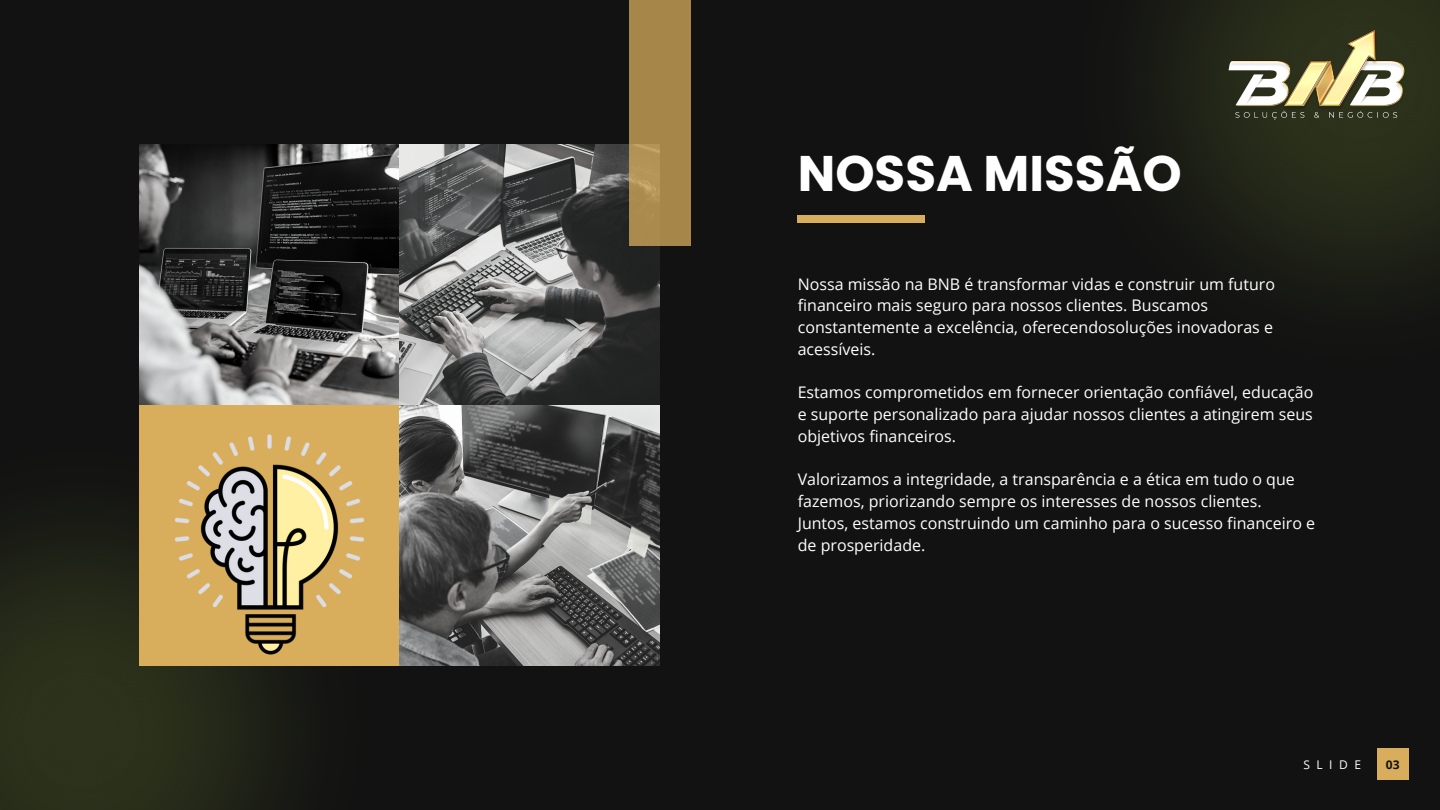
<style>
.page{position:relative;width:1440px;height:810px;background:#121212}
.page>*{position:absolute;margin:0;border:0;box-sizing:border-box;transform-origin:0 0}
.t1{font:700 50px "Poppins";color:#fff}
.t2{font:16px/21.8px "Open Sans";color:#fff}
.t3{font:12px "Open Sans";letter-spacing:.545em;color:#fff}
.t4{font:700 12px "Open Sans";color:#121212}
</style>
<div class="page">
<img style="left:0;top:531px;width:405px;height:279px">
<img style="left:1161px;top:0;width:279px;height:280px">
<div style="left:1377px;top:748px;width:32px;height:32px;background:#d8ae5c"></div>
<img style="left:139px;top:145px;width:521px;height:260px">
<div style="left:139px;top:405px;width:261px;height:260px;background:#d8ae5c"></div>
<img style="left:400px;top:405px;width:260px;height:260px">
<div style="left:629px;top:0;width:62px;height:246px;background:linear-gradient(to right,#ab8c4e,#a58548)"></div>
<div style="left:798px;top:215px;width:127px;height:8px;background:#d8ae5c"></div>
<img style="left:1185px;top:0;width:255px;height:212px">
<img style="left:174px;top:434px;width:191px;height:221px">
<p class="t1" style="left:798px;top:139px;width:386px">NOSSA MISSÃO</p>
<p class="t2" style="left:798px;top:273px;width:479px">Nossa missão na BNB é transformar vidas e construir um futuro financeiro mais seguro para nossos clientes. Buscamos constantemente a excelência, oferecendosoluções inovadoras e acessíveis.</p>
<p class="t2" style="left:798px;top:381px;width:517px;text-align:justify">Estamos comprometidos em fornecer orientação confiável, educação e suporte personalizado para ajudar nossos clientes a atingirem seus objetivos financeiros.</p>
<p class="t2" style="left:798px;top:468px;width:519px">Valorizamos a integridade, a transparência e a ética em tudo o que fazemos, priorizando sempre os interesses de nossos clientes.<br>Juntos, estamos construindo um caminho para o sucesso financeiro e de prosperidade.</p>
<p class="t3" style="left:1303px;top:756px;width:59px">SLIDE</p>
<p class="t4" style="left:1386px;top:756px;width:15px">03</p>
</div>
